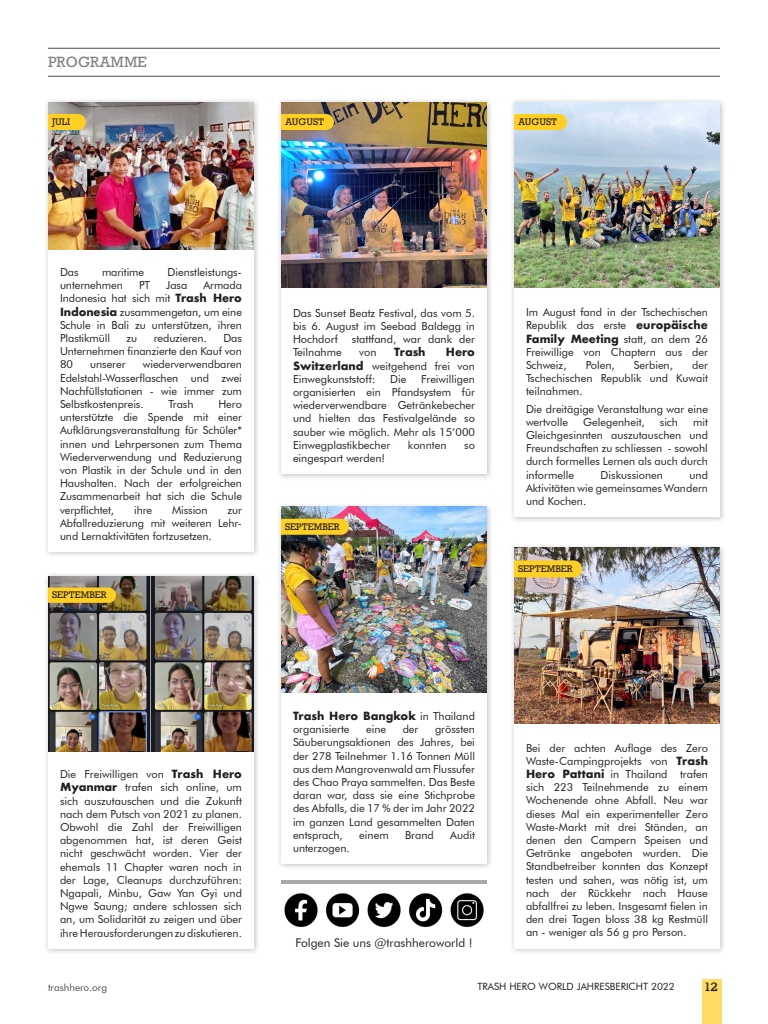
<style>
.page{position:relative;width:768px;height:1024px;background:#fff}
.page>*{position:absolute;margin:0;border:0;box-sizing:border-box;transform-origin:0 0}
.t1{font:16px "ROADMOVIE";color:#231f20}
.t2{font:14px "Rockwell";color:#808285}
.t3{font:12px "Futura BT";color:#231f20}
.t4{font:11px/13.2px "Futura BT";color:#231f20;text-align:justify}
.t5{font:700 11px "Futura";color:#231f20}
.t6{font:10px "Futura BT";color:#231f20}
.t7{font:10px "Futura BT";color:#4b4c4d}
.t8{font:9px "Rockwell";color:#231f20}
.s1{font-family:"Futura";font-weight:700}
</style>
<div class="page">
<div style="left:702px;top:979px;width:20px;height:45px;background:#ffdd63"></div>
<div style="left:44px;top:98px;width:217px;height:461px;background:#231f20;opacity:.25"></div>
<div style="left:48px;top:102px;width:206px;height:450px;background:#fff"></div>
<img style="left:48px;top:102px;width:206px;height:148px">
<svg style="left:48px;top:114px;width:38px;height:16px"></svg>
<div style="left:276px;top:98px;width:218px;height:383px;background:#231f20;opacity:.25"></div>
<div style="left:281px;top:102px;width:206px;height:372px;background:#fff"></div>
<img style="left:281px;top:102px;width:206px;height:186px">
<svg style="left:281px;top:114px;width:53px;height:16px"></svg>
<div style="left:44px;top:572px;width:217px;height:383px;background:#231f20;opacity:.25"></div>
<div style="left:48px;top:576px;width:206px;height:372px;background:#fff"></div>
<img style="left:48px;top:576px;width:206px;height:176px">
<svg style="left:48px;top:588px;width:68px;height:15px"></svg>
<div style="left:510px;top:98px;width:217px;height:425px;background:#231f20;opacity:.25"></div>
<div style="left:514px;top:102px;width:206px;height:415px;background:#fff"></div>
<img style="left:514px;top:102px;width:206px;height:186px">
<svg style="left:514px;top:114px;width:53px;height:16px"></svg>
<div style="left:276px;top:502px;width:218px;height:369px;background:#231f20;opacity:.25"></div>
<div style="left:281px;top:507px;width:206px;height:357px;background:#fff"></div>
<img style="left:281px;top:507px;width:206px;height:185px">
<svg style="left:281px;top:519px;width:68px;height:16px"></svg>
<div style="left:510px;top:543px;width:217px;height:412px;background:#231f20;opacity:.25"></div>
<div style="left:514px;top:548px;width:206px;height:400px;background:#fff"></div>
<img style="left:514px;top:548px;width:206px;height:176px">
<svg style="left:514px;top:560px;width:68px;height:17px"></svg>
<hr style="left:48px;top:48px;width:672px;height:1px;background:#4b4c4d">
<hr style="left:48px;top:76px;width:672px;height:1px;background:#4b4c4d">
<img style="left:284px;top:893px;width:200px;height:35px">
<hr style="left:281px;top:880px;width:206px;height:4px;background:#a8a9ad">
<p class="t2" style="left:48px;top:54px;width:100px">PROGRAMME</p>
<p class="t8" style="left:52px;top:117px;width:20px">JULI</p>
<p class="t8" style="left:285px;top:117px;width:41px">AUGUST</p>
<p class="t8" style="left:518px;top:117px;width:41px">AUGUST</p>
<p class="t4" style="left:60px;top:265px;width:20px">Das</p>
<p class="t4" style="left:102px;top:265px;width:44px">maritime</p>
<p class="t4" style="left:168px;top:265px;width:76px">Dienstleistungs-</p>
<p class="t4" style="left:60px;top:279px;width:64px">unternehmen</p>
<p class="t4" style="left:139px;top:279px;width:13px">PT</p>
<p class="t4" style="left:166px;top:279px;width:23px">Jasa</p>
<p class="t4" style="left:60px;top:279px;width:184px;text-indent:143px">Armada Indonesia hat sich mit <span class="s1">Trash Hero Indonesia</span> zusammengetan, um eine Schule in Bali zu unterstützen, ihren Plastikmüll</p>
<p class="t4" style="left:127px;top:331px;width:12px">zu</p>
<p class="t4" style="left:154px;top:331px;width:55px">reduzieren.</p>
<p class="t4" style="left:60px;top:331px;width:183px;text-indent:163px">Das Unternehmen finanzierte den Kauf von 80</p>
<p class="t4" style="left:60px;top:358px;width:183px;text-indent:83px">wiederverwendbaren Edelstahl-Wasserflaschen und zwei Nachfüllstationen - wie immer zum Selbstkostenpreis.</p>
<p class="t4" style="left:90px;top:358px;width:37px">unserer</p>
<p class="t4" style="left:169px;top:397px;width:26px">Trash</p>
<p class="t4" style="left:60px;top:397px;width:184px;text-indent:158px">Hero unterstützte die Spende mit einer Aufklärungsveranstaltung für Schüler* innen und Lehrpersonen zum Thema Wiederverwendung und Reduzierung von Plastik in der Schule und in den Haushalten. Nach der erfolgreichen Zusammenarbeit hat sich die Schule verpflichtet,</p>
<p class="t4" style="left:134px;top:503px;width:20px">ihre</p>
<p class="t4" style="left:172px;top:503px;width:37px">Mission</p>
<p class="t4" style="left:60px;top:503px;width:183px;text-indent:167px">zur Abfallreduzierung mit weiteren Lehr&shy;und Lernaktivitäten fortzusetzen.</p>
<p class="t8" style="left:52px;top:589px;width:56px">SEPTEMBER</p>
<p class="t4" style="left:293px;top:306px;width:184px">Das Sunset Beatz Festival, das vom 5. bis 6. August im Seebad Baldegg in Hochdorf</p>
<p class="t4" style="left:352px;top:333px;width:125px">stattfand, war dank der</p>
<p class="t4" style="left:293px;top:346px;width:50px">Teilnahme</p>
<p class="t4" style="left:359px;top:346px;width:19px">von</p>
<p class="t5" style="left:394px;top:344px;width:33px">Trash</p>
<p class="t4" style="left:293px;top:346px;width:184px;text-indent:153px"><span class="s1">Hero Switzerland</span> weitgehend frei von Einwegkunststoff:</p>
<p class="t4" style="left:293px;top:372px;width:184px;text-indent:128px">Freiwilligen organisierten ein Pfandsystem für wiederverwendbare Getränkebecher und hielten das Festivalgelände so sauber wie möglich. Mehr als 15’000<br>Einwegplastikbecher</p>
<p class="t4" style="left:390px;top:372px;width:18px">Die</p>
<p class="t4" style="left:408px;top:438px;width:40px">konnten</p>
<p class="t4" style="left:464px;top:438px;width:12px">so</p>
<p class="t4" style="left:293px;top:451px;width:94px">eingespart werden!</p>
<p class="t8" style="left:285px;top:521px;width:56px">SEPTEMBER</p>
<p class="t4" style="left:526px;top:306px;width:184px">Im August fand in der Tschechischen Republik das erste <span class="s1">europäische Family Meeting</span> statt, an dem 26<br>Freiwillige von Chaptern aus der Schweiz,</p>
<p class="t4" style="left:526px;top:358px;width:184px;text-indent:166px">der Tschechischen Republik und Kuwait teilnahmen.</p>
<p class="t4" style="left:526px;top:402px;width:183px">Die dreitägige Veranstaltung war eine wertvolle</p>
<p class="t4" style="left:586px;top:358px;width:30px">Polen,</p>
<p class="t4" style="left:634px;top:358px;width:41px">Serbien,</p>
<p class="t4" style="left:583px;top:415px;width:63px">Gelegenheit,</p>
<p class="t4" style="left:660px;top:415px;width:20px">sich</p>
<p class="t4" style="left:526px;top:415px;width:183px;text-indent:167px">mit Gleichgesinnten auszutauschen und Freundschaften zu schliessen - sowohl durch formelles Lernen als auch durch informelle</p>
<p class="t4" style="left:526px;top:468px;width:184px;text-indent:164px">und Aktivitäten wie gemeinsames Wandern und Kochen.</p>
<p class="t4" style="left:601px;top:468px;width:64px">Diskussionen</p>
<p class="t8" style="left:518px;top:563px;width:56px">SEPTEMBER</p>
<p class="t4" style="left:60px;top:768px;width:184px">Die Freiwilligen von <span class="s1">Trash Hero Myanmar</span> trafen sich online, um sich auszutauschen und die Zukunft nach dem Putsch von 2021 zu planen.<br>Obwohl die Zahl der Freiwilligen abgenommen hat, ist deren Geist nicht geschwächt worden. Vier der ehemals 11 Chapter waren noch in der Lage, Cleanups durchzuführen:<br>Ngapali, Minbu, Gaw Yan Gyi und Ngwe Saung; andere schlossen sich an, um Solidarität zu zeigen und über ihre Herausforderungen zu diskutieren.</p>
<p class="t4" style="left:293px;top:709px;width:183px"><span class="s1">Trash Hero Bangkok</span> in Thailand organisierte</p>
<p class="t4" style="left:366px;top:723px;width:22px">eine</p>
<p class="t4" style="left:403px;top:723px;width:17px">der</p>
<p class="t4" style="left:293px;top:723px;width:184px;text-indent:142px">grössten Säuberungsaktionen des Jahres, bei der 278 Teilnehmer 1.16 Tonnen Müll aus dem Mangrovenwald am Flussufer des Chao Praya sammelten. Das Beste daran war, dass sie eine Stichprobe des Abfalls, die 17 % der im Jahr 2022 im ganzen Land gesammelten Daten entsprach,</p>
<p class="t4" style="left:359px;top:828px;width:31px">einem</p>
<p class="t4" style="left:405px;top:828px;width:30px">Brand</p>
<p class="t4" style="left:450px;top:828px;width:26px">Audit</p>
<p class="t4" style="left:293px;top:841px;width:58px">unterzogen.</p>
<p class="t3" style="left:295px;top:935px;width:179px">Folgen Sie uns @trashheroworld !</p>
<p class="t4" style="left:526px;top:741px;width:184px">Bei der achten Auflage des Zero Waste-Campingprojekts von <span class="s1">Trash Hero Pattani</span> in Thailand trafen sich 223 Teilnehmende zu einem Wochenende ohne Abfall. Neu war dieses Mal ein experimenteller Zero Waste-Markt mit drei Ständen, an denen den Campern Speisen und Getränke angeboten wurden. Die Standbetreiber konnten das Konzept testen und sahen, was nötig ist, um nach der Rückkehr nach Hause abfallfrei zu leben. Insgesamt fielen in den drei Tagen bloss 38 kg Restmüll an - weniger als 56 g pro Person.</p>
<p class="t7" style="left:48px;top:982px;width:61px">trashhero.org</p>
<p class="t6" style="left:477px;top:980px;width:199px">TRASH HERO WORLD JAHRESBERICHT 2022</p>
<h1 class="t1" style="left:706px;top:978px;width:14px">12</h1>
</div>
